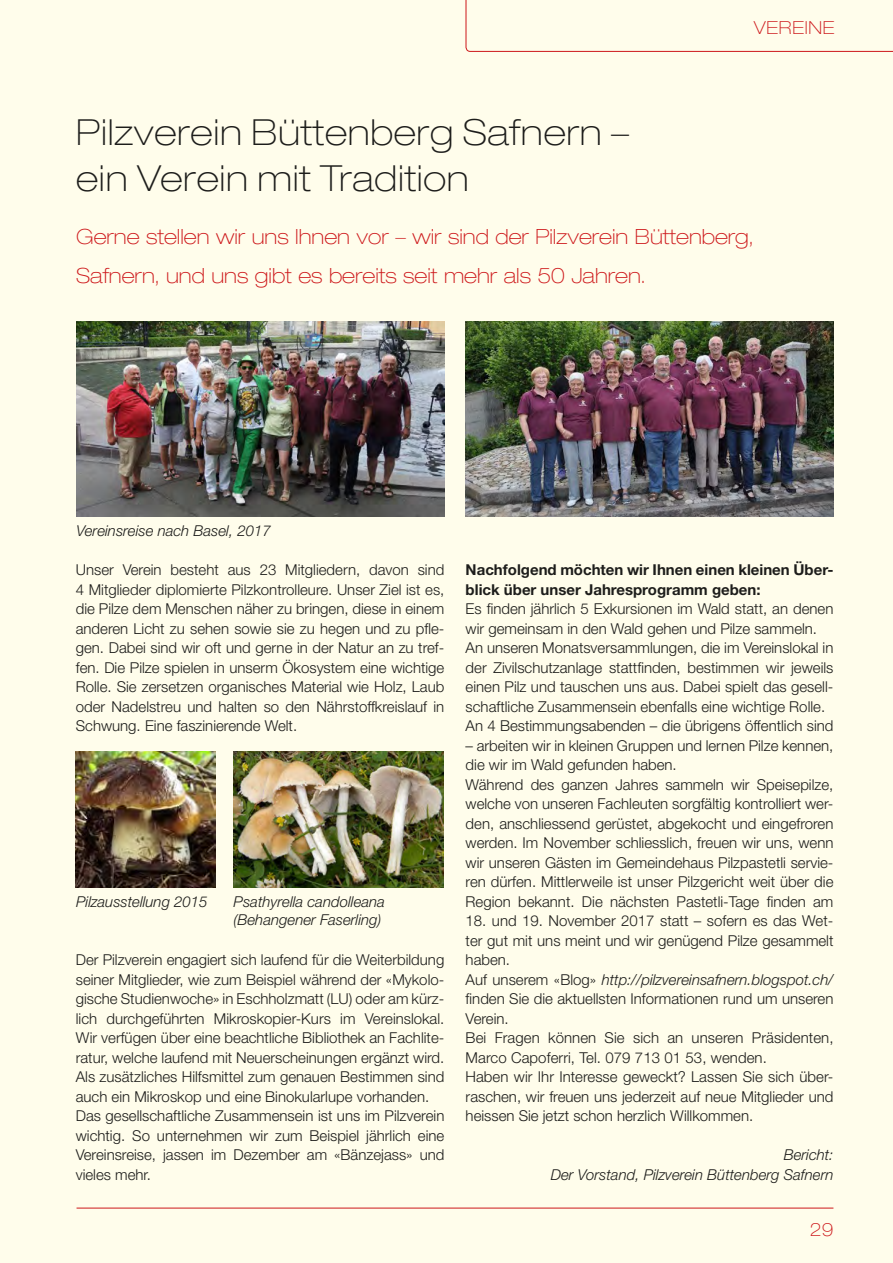
<style>
.page{position:relative;width:893px;height:1263px;background:#fffdeb}
.page>*{position:absolute;margin:0;border:0;box-sizing:border-box;transform-origin:0 0}
.t1{font:100 expanded 36px/45px "Helvetica Neue LT Std";letter-spacing:.02em;color:#1d1d1b}
.t2{font:100 expanded 21px/39px "Helvetica Neue LT Std";color:#cd171a}
.t3{font:100 expanded 18px "Helvetica Neue LT Std";letter-spacing:.04em;color:#cd171a}
.t4{font:300 15px/19.5px "Helvetica Neue LT Std";color:#1d1d1b}
.t5{font:italic 300 15px/19.5px "Helvetica Neue LT Std";color:#1d1d1b;text-align:right}
.t6{font:700 15px/19.5px "Helvetica Neue LT Std";color:#1d1d1b}
.s1{font-style:italic}
</style>
<div class="page">
<svg style="left:466px;top:0;width:427px;height:52px"></svg>
<hr style="left:77px;top:1208px;width:756px;height:1px;background:#cd171a">
<img style="left:75px;top:752px;width:141px;height:135px">
<img style="left:77px;top:322px;width:367px;height:195px">
<img style="left:233px;top:752px;width:211px;height:135px">
<img style="left:466px;top:322px;width:367px;height:195px">
<p class="t3" style="left:754px;top:17px;width:82px">VEREINE</p>
<h1 class="t1" style="left:76px;top:110px;width:554px">Pilzverein Büttenberg Safnern – ein Verein mit Tradition</h1>
<h2 class="t2" style="left:76px;top:216px;width:679px">Gerne stellen wir uns Ihnen vor – wir sind der Pilzverein Büttenberg,<br>Safnern, und uns gibt es bereits seit mehr als 50 Jahren.</h2>
<p class="t5" style="left:77px;top:521px;width:196px">Vereinsreise nach Basel, 2017</p>
<p class="t4" style="left:76px;top:560px;width:370px;text-align:justify">Unser Verein besteht aus 23 Mitgliedern, davon sind 4 Mitglieder diplomierte Pilzkontrolleure. Unser Ziel ist es, die Pilze dem Menschen näher zu bringen, diese in einem anderen Licht zu sehen sowie sie zu hegen und zu pfle&shy;gen. Dabei sind wir oft und gerne in der Natur an zu tref&shy;fen. Die Pilze spielen in unserm Ökosystem eine wichtige Rolle. Sie zersetzen organisches Material wie Holz, Laub oder Nadelstreu und halten so den Nährstoffkreislauf in Schwung. Eine faszinierende Welt.</p>
<p class="t5" style="left:76px;top:892px;width:133px">Pilzausstellung 2015</p>
<p class="t5" style="left:234px;top:893px;width:153px;line-height:18px;text-align:left">Psathyrella candolleana (Behangener Faserling)</p>
<p class="t4" style="left:76px;top:950px;width:370px">Der Pilzverein engagiert sich laufend für die Weiterbildung seiner Mitglieder, wie zum Beispiel während der «Mykolo&shy;gische Studienwoche» in Eschholzmatt (LU) oder am kürz&shy;lich durchgeführten Mikroskopier-Kurs im Vereinslokal.<br>Wir verfügen über eine beachtliche Bibliothek an Fachlite&shy;ratur, welche laufend mit Neuerscheinungen ergänzt wird.<br>Als zusätzliches Hilfsmittel zum genauen Bestimmen sind auch ein Mikroskop und eine Binokularlupe vorhanden.<br>Das gesellschaftliche Zusammensein ist uns im Pilzverein wichtig. So unternehmen wir zum Beispiel jährlich eine Vereinsreise, jassen im Dezember am «Bänzejass» und vieles mehr.</p>
<p class="t6" style="left:466px;top:560px;width:369px">Nachfolgend möchten wir Ihnen einen kleinen Über&shy;blick über unser Jahresprogramm geben:</p>
<p class="t4" style="left:466px;top:599px;width:369px">Es finden jährlich 5 Exkursionen im Wald statt, an denen wir gemeinsam in den Wald gehen und Pilze sammeln.<br>An unseren Monatsversammlungen, die im Vereinslokal in der Zivilschutzanlage stattfinden, bestimmen wir jeweils einen Pilz und tauschen uns aus. Dabei spielt das gesell&shy;schaftliche Zusammensein ebenfalls eine wichtige Rolle.<br>An 4 Bestimmungsabenden – die übrigens öffentlich sind</p>
<p class="t4" style="left:466px;top:735px;width:369px">– arbeiten wir in kleinen Gruppen und lernen Pilze kennen, die wir im Wald gefunden haben.<br>Während des ganzen Jahres sammeln wir Speisepilze, welche von unseren Fachleuten sorgfältig kontrolliert wer&shy;den, anschliessend gerüstet, abgekocht und eingefroren werden. Im November schliesslich, freuen wir uns, wenn wir unseren Gästen im Gemeindehaus Pilzpastetli servie&shy;ren dürfen. Mittlerweile ist unser Pilzgericht weit über die Region bekannt. Die nächsten Pastetli-Tage finden am</p>
<p class="t4" style="left:466px;top:911px;width:369px">18. und 19. November 2017 statt – sofern es das Wet&shy;ter gut mit uns meint und wir genügend Pilze gesammelt haben.<br>Auf unserem «Blog» <span class="s1">http://pilzvereinsafnern.blogspot.ch/ </span>finden Sie die aktuellsten Informationen rund um unseren Verein.<br>Bei Fragen können Sie sich an unseren Präsidenten, Marco Capoferri, Tel. 079 713 01 53, wenden.<br>Haben wir Ihr Interesse geweckt? Lassen Sie sich über&shy;raschen, wir freuen uns jederzeit auf neue Mitglieder und heissen Sie jetzt schon herzlich Willkommen.</p>
<p class="t5" style="left:551px;top:1145px;width:284px">Bericht:<br>Der Vorstand, Pilzverein Büttenberg Safnern</p>
<p class="t3" style="left:810px;top:1219px;width:25px">29</p>
</div>
